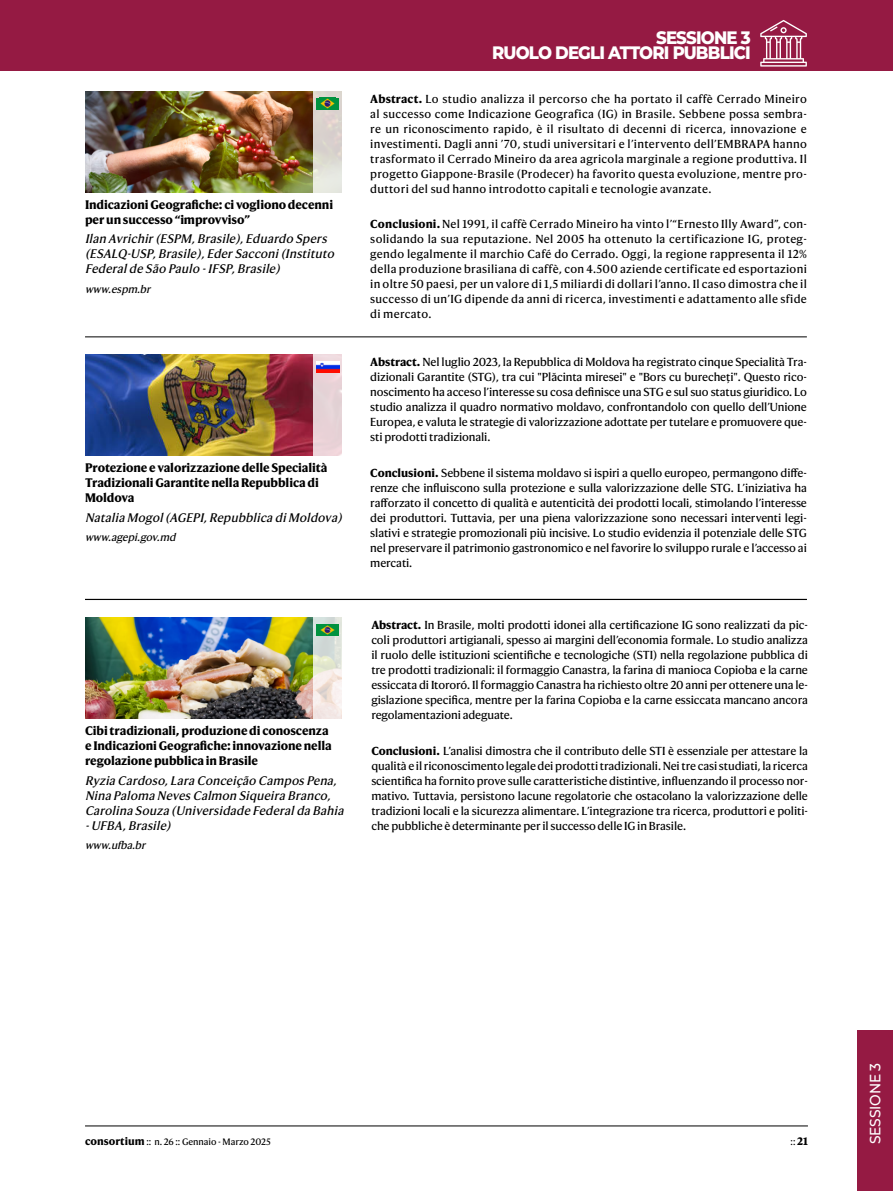
<style>
.page{position:relative;width:893px;height:1191px;background:#fff}
.page>*{position:absolute;margin:0;border:0;box-sizing:border-box;transform-origin:0 0}
.t1{font:800 18px/15px "Montserrat";letter-spacing:-.05em;color:#fff;text-align:right;scale:.92 1}
.t2{font:500 15px "Montserrat";letter-spacing:-.01em;color:#fff;scale:.92 1}
.t3{font:italic 12px/15px "Harding Text Web";color:#000}
.t4{font:700 12px/15px "Harding Text Web";letter-spacing:-.01em;color:#000}
.t5{font:11.25px/15px "Harding Text Web";letter-spacing:-.01em;color:#000;text-align:justify}
.t6{font:italic 10.5px "Harding Text Web";color:#000}
.t7{font:9px "Harding Text Web";color:#000}
.s1{font-weight:700}
.s2{font-weight:700;font-size:10.5px}
</style>
<div class="page">
<hr style="left:85px;top:1125px;width:723px;height:1px;background:#000">
<img style="left:85px;top:91px;width:228px;height:101px">
<img style="left:85px;top:355px;width:228px;height:101px">
<img style="left:85px;top:618px;width:228px;height:101px">
<hr style="left:85px;top:336px;width:722px;height:1px;background:#000">
<hr style="left:85px;top:599px;width:722px;height:1px;background:#000">
<svg style="left:313px;top:91px;width:29px;height:101px;background:#dad8d0"></svg>
<div style="left:313px;top:355px;width:29px;height:101px;background:#e7d2d6"></div>
<svg style="left:313px;top:618px;width:29px;height:101px;background:#e5e4dc"></svg>
<img style="left:316px;top:361px;width:23px;height:12px">
<div style="left:316px;top:98px;width:23px;height:11px;background:#00923f"></div>
<img style="left:320px;top:98px;width:15px;height:11px">
<div style="left:316px;top:624px;width:23px;height:11px;background:#00923f"></div>
<img style="left:320px;top:625px;width:15px;height:10px">
<div style="left:857px;top:1030px;width:36px;height:161px;background:#951a43"></div>
<div style="left:0;top:0;width:893px;height:71px;background:#951a43"></div>
<svg style="left:760px;top:20px;width:47px;height:47px"></svg>
<p class="t4" style="left:85px;top:197px;width:250px">Indicazioni Geografiche: ci vogliono decenni per un successo “improvviso”</p>
<p class="t3" style="left:85px;top:232px;width:254px">Ilan Avrichir(ESPM,Brasile),Eduardo Spers (ESALQ-USP,Brasile),EderSacconi(Instituto<br>Federalde São Paulo -IFSP,Brasile)</p>
<p class="t6" style="left:85px;top:282px;width:70px">www.espm.br</p>
<p class="t4" style="left:85px;top:461px;width:244px">Protezione e valorizzazione delle Specialità<br>Tradizionali Garantite nella Repubblica di<br>Moldova</p>
<p class="t3" style="left:85px;top:510px;width:261px">Natalia Mogol(AGEPI,Repubblica diMoldova)</p>
<p class="t6" style="left:85px;top:531px;width:95px">www.agepi.gov.md</p>
<p class="t4" style="left:85px;top:723px;width:248px">Cibi tradizionali, produzione di conoscenza e Indicazioni Geografiche: innovazione nella regolazione pubblica in Brasile</p>
<p class="t3" style="left:85px;top:773px;width:263px">Ryzia Cardoso,Lara Conceição Campos Pena, Nina Paloma Neves Calmon Siqueira Branco, Carolina Souza (Universidade Federalda Bahia -UFBA,Brasile)</p>
<p class="t6" style="left:85px;top:839px;width:65px">www.ufba.br</p>
<h1 class="t1" style="left:492px;top:29px;width:283px">SESSIONE 3<br>RUOLO DEGLI ATTORI PUBBLICI</h1>
<p class="t5" style="left:370px;top:92px;width:438px"><span class="s1">Abstract.</span> Lo studio analizza il percorso che ha portato il caffè Cerrado Mineiro al successo come Indicazione Geografica (IG) in Brasile. Sebbene possa sembra&shy;re un riconoscimento rapido, è il risultato di decenni di ricerca, innovazione e investimenti. Dagli anni ’70, studi universitari e l’intervento dell’EMBRAPA hanno trasformato il Cerrado Mineiro da area agricola marginale a regione produttiva. Il progetto Giappone-Brasile (Prodecer) ha favorito questa evoluzione, mentre pro&shy;duttori del sud hanno introdotto capitali e tecnologie avanzate.</p>
<p class="t5" style="left:370px;top:217px;width:438px"><span class="s1">Conclusioni.</span> Nel 1991, il caffè Cerrado Mineiro ha vinto l’“Ernesto Illy Award”, con&shy;solidando la sua reputazione. Nel 2005 ha ottenuto la certificazione IG, proteg&shy;gendo legalmente il marchio Café do Cerrado. Oggi, la regione rappresenta il 12% della produzione brasiliana di caffè, con 4.500 aziende certificate ed esportazioni in oltre 50 paesi, per un valore di 1,5 miliardi di dollari l’anno. Il caso dimostra che il successo di un’IG dipende da anni di ricerca, investimenti e adattamento alle sfide di mercato.</p>
<p class="t5" style="left:370px;top:355px;width:438px"><span class="s1">Abstract.</span> Nel luglio 2023, la Repubblica di Moldova ha registrato cinque Specialità Tra&shy;dizionali Garantite (STG), tra cui "Plăcinta miresei" e "Bors cu burecheţi". Questo rico&shy;noscimento ha acceso l’interesse su cosa definisce una STG e sul suo status giuridico. Lo studio analizza il quadro normativo moldavo, confrontandolo con quello dell’Unione Europea, e valuta le strategie di valorizzazione adottate per tutelare e promuovere que&shy;sti prodotti tradizionali.</p>
<p class="t5" style="left:370px;top:465px;width:438px"><span class="s1">Conclusioni.</span> Sebbene il sistema moldavo si ispiri a quello europeo, permangono diffe&shy;renze che influiscono sulla protezione e sulla valorizzazione delle STG. L’iniziativa ha rafforzato il concetto di qualità e autenticità dei prodotti locali, stimolando l’interesse dei produttori. Tuttavia, per una piena valorizzazione sono necessari interventi legi&shy;slativi e strategie promozionali più incisive. Lo studio evidenzia il potenziale delle STG nel preservare il patrimonio gastronomico e nel favorire lo sviluppo rurale e l’accesso ai mercati.</p>
<p class="t5" style="left:371px;top:618px;width:438px"><span class="s1">Abstract.</span> In Brasile, molti prodotti idonei alla certificazione IG sono realizzati da pic&shy;coli produttori artigianali, spesso ai margini dell’economia formale. Lo studio analizza il ruolo delle istituzioni scientifiche e tecnologiche (STI) nella regolazione pubblica di tre prodotti tradizionali: il formaggio Canastra, la farina di manioca Copioba e la carne essiccata di Itororó. Il formaggio Canastra ha richiesto oltre 20 anni per ottenere una le&shy;gislazione specifica, mentre per la farina Copioba e la carne essiccata mancano ancora regolamentazioni adeguate.</p>
<p class="t5" style="left:371px;top:743px;width:438px"><span class="s1">Conclusioni.</span> L’analisi dimostra che il contributo delle STI è essenziale per attestare la qualità e il riconoscimento legale dei prodotti tradizionali. Nei tre casi studiati, la ricerca scientifica ha fornito prove sulle caratteristiche distintive, influenzando il processo nor&shy;mativo. Tuttavia, persistono lacune regolatorie che ostacolano la valorizzazione delle tradizioni locali e la sicurezza alimentare. L’integrazione tra ricerca, produttori e politi&shy;che pubbliche è determinante per il successo delle IG in Brasile.</p>
<p class="t7" style="left:85px;top:1136px;width:187px"><span class="s2">consortium</span> :: n. 26 :: Gennaio - Marzo 2025</p>
<p class="t7" style="left:791px;top:1136px;width:19px">:: <span class="s2">21</span></p>
<h2 class="t2" style="left:865px;top:1144px;width:90px;rotate:-90deg">SESSIONE 3</h2>
</div>
